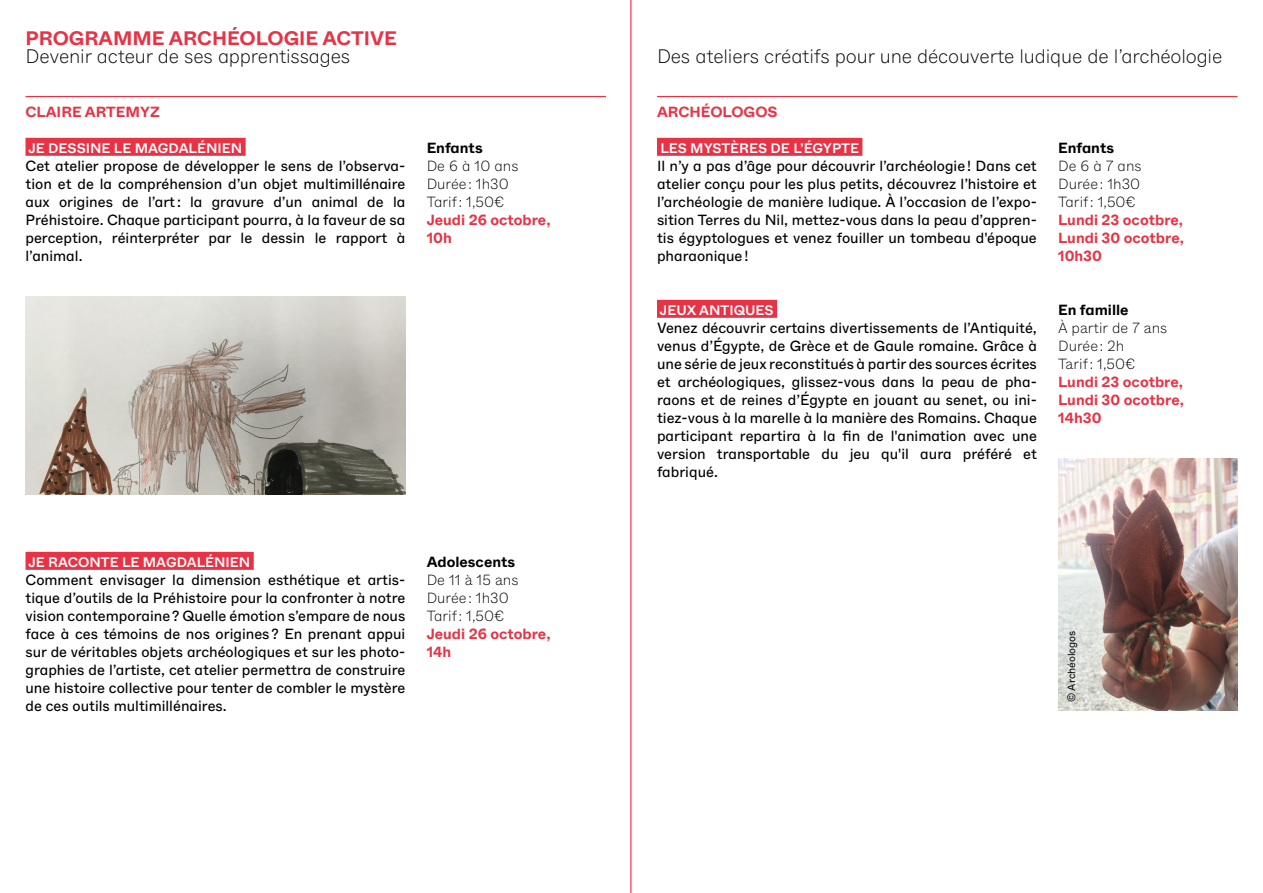
<style>
.page{position:relative;width:1263px;height:893px;background:#fff}
.page>*{position:absolute;margin:0;border:0;box-sizing:border-box;transform-origin:0 0}
.t1{font:200 19.5px "ABC Whyte";letter-spacing:-.01em;color:#000}
.t2{font:700 19.5px "ABC Whyte";color:#e73345}
.t3{font:14.7px/18px "ABC Whyte";color:#000;text-align:justify}
.t4{font:700 14.7px/18px "ABC Whyte";color:#e73345}
.t5{font:200 14.7px/18px "ABC Whyte";color:#000}
.t6{font:700 14.7px "ABC Whyte";color:#000}
.t7{font:500 13.8px "ABC Whyte";color:#fff}
.t8{font:10.5px "ABC Whyte";letter-spacing:-.005em;color:#000}
</style>
<div class="page">
<img style="left:1058px;top:459px;width:179px;height:252px">
<div style="left:26px;top:138px;width:220px;height:18px;background:#e73345"></div>
<div style="left:26px;top:552px;width:228px;height:18px;background:#e73345"></div>
<hr style="left:26px;top:96px;width:580px;height:1px;background:#e73345">
<div style="left:657px;top:138px;width:205px;height:18px;background:#e73345"></div>
<div style="left:657px;top:300px;width:120px;height:18px;background:#e73345"></div>
<hr style="left:657px;top:96px;width:580px;height:1px;background:#e73345">
<img style="left:26px;top:297px;width:379px;height:198px">
<hr style="left:630px;top:0;width:1px;height:893px;background:#e73345">
<h1 class="t2" style="left:26px;top:25px;width:373px">PROGRAMME ARCHÉOLOGIE ACTIVE</h1>
<h1 class="t1" style="left:26px;top:44px;width:326px">Devenir acteur de ses apprentissages</h1>
<p class="t4" style="left:26px;top:103px;width:136px">CLAIRE ARTEMYZ</p>
<p class="t7" style="left:28px;top:139px;width:215px">JE DESSINE LE MAGDALÉNIEN</p>
<p class="t3" style="left:26px;top:157px;width:381px">Cet atelier propose de développer le sens de l’observa&shy;tion et de la compréhension d’un objet multimillénaire aux origines de l’art : la gravure d’un animal de la Préhistoire. Chaque participant pourra, à la faveur de sa perception, réinterpréter par le dessin le rapport à l’animal.</p>
<p class="t6" style="left:427px;top:138px;width:58px">Enfants</p>
<p class="t5" style="left:427px;top:157px;width:93px">De 6 à 10 ans<br>Durée : 1h30<br>Tarif : 1,50€</p>
<p class="t4" style="left:427px;top:211px;width:125px">Jeudi 26 octobre,<br>10h</p>
<p class="t7" style="left:28px;top:553px;width:223px">JE RACONTE LE MAGDALÉNIEN</p>
<p class="t3" style="left:26px;top:571px;width:381px">Comment envisager la dimension esthétique et artis&shy;tique d’outils de la Préhistoire pour la confronter à notre vision contemporaine ? Quelle émotion s’empare de nous face à ces témoins de nos origines ? En prenant appui sur de véritables objets archéologiques et sur les photo&shy;graphies de l’artiste, cet atelier permettra de construire une histoire collective pour tenter de combler le mystère de ces outils multimillénaires.</p>
<p class="t6" style="left:427px;top:552px;width:90px">Adolescents</p>
<p class="t5" style="left:427px;top:571px;width:93px">De 11 à 15 ans<br>Durée : 1h30<br>Tarif : 1,50€</p>
<p class="t4" style="left:427px;top:625px;width:125px">Jeudi 26 octobre,<br>14h</p>
<h1 class="t1" style="left:657px;top:44px;width:567px">Des ateliers créatifs pour une découverte ludique de l’archéologie</h1>
<p class="t4" style="left:657px;top:103px;width:122px">ARCHÉOLOGOS</p>
<p class="t7" style="left:660px;top:139px;width:200px">LES MYSTÈRES DE L’ÉGYPTE</p>
<p class="t3" style="left:657px;top:157px;width:381px">Il n’y a pas d’âge pour découvrir l’archéologie ! Dans cet atelier conçu pour les plus petits, découvrez l’histoire et l’archéologie de manière ludique. À l’occasion de l’expo&shy;sition Terres du Nil, mettez-vous dans la peau d’appren&shy;tis égyptologues et venez fouiller un tombeau d'époque pharaonique !</p>
<p class="t7" style="left:660px;top:301px;width:115px">JEUX ANTIQUES</p>
<p class="t3" style="left:657px;top:319px;width:381px">Venez découvrir certains divertissements de l’Antiquité, venus d’Égypte, de Grèce et de Gaule romaine. Grâce à une série de jeux reconstitués à partir des sources écrites et archéologiques, glissez-vous dans la peau de pha&shy;raons et de reines d’Égypte en jouant au senet, ou ini&shy;tiez-vous à la marelle à la manière des Romains. Chaque participant repartira à la fin de l'animation avec une version transportable du jeu qu'il aura préféré et fabriqué.</p>
<p class="t6" style="left:1058px;top:138px;width:58px">Enfants</p>
<p class="t5" style="left:1058px;top:157px;width:85px;text-align:justify">De 6 à 7 ans Durée : 1h30<br>Tarif : 1,50€</p>
<p class="t4" style="left:1058px;top:211px;width:127px;text-align:justify">Lundi 23 ocotbre, Lundi 30 ocotbre, 10h30</p>
<p class="t6" style="left:1058px;top:300px;width:72px">En famille</p>
<p class="t5" style="left:1058px;top:319px;width:111px">À partir de 7 ans<br>Durée : 2h<br>Tarif : 1,50€</p>
<p class="t4" style="left:1058px;top:373px;width:127px;text-align:justify">Lundi 23 ocotbre, Lundi 30 ocotbre, 14h30</p>
<p class="t8" style="left:1065px;top:702px;width:73px;rotate:-90deg">© Archéologos</p>
</div>
